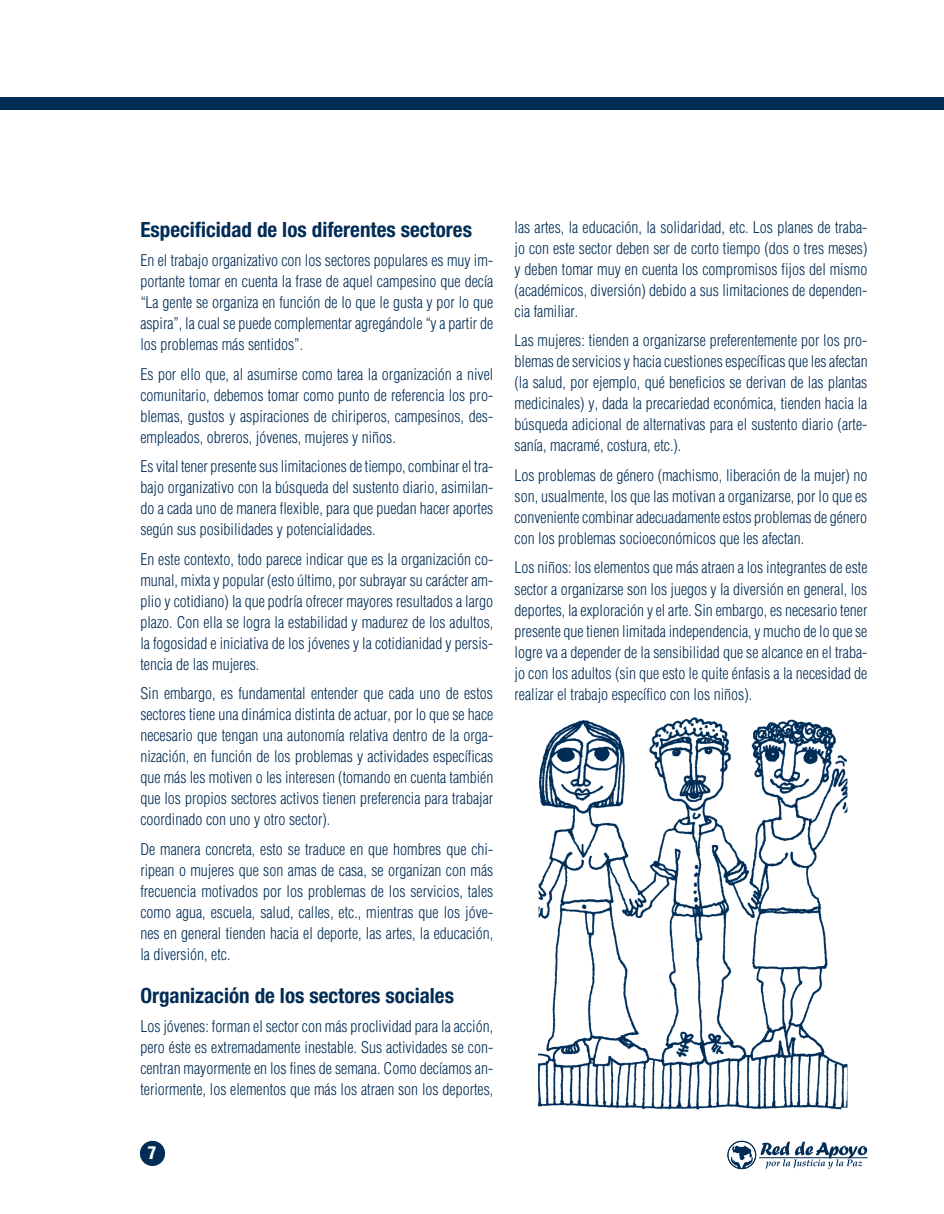
<style>
.page{position:relative;width:944px;height:1214px;background:#fff}
.page>*{position:absolute;margin:0;border:0;box-sizing:border-box;transform-origin:0 0}
.Subtitulo_2{font:700 condensed 21px "Helvetica Neue";color:#002c55}
.t1{font:900 condensed 17.25px "Helvetica LT Std";color:#fff}
.texto{font:300 condensed 15.75px/21px "Helvetica";color:#002c55;text-align:justify}
</style>
<div class="page">
<div style="left:141px;top:1141px;width:23px;height:24px;background:#002c55;border-radius:50%"></div>
<div style="left:140px;top:1140px;width:25px;height:26px;border:2px solid #002c55;border-radius:50%"></div>
<svg style="left:730px;top:1145px;width:23px;height:23px"></svg>
<div style="left:727px;top:1141px;width:29px;height:27px;border:1px solid #002c55;border-radius:50%"></div>
<div style="left:727px;top:1140px;width:29px;height:29px;border:1px solid #002c55;border-radius:50%"></div>
<hr style="left:759px;top:1157px;width:108px;height:1px;background:#002c55">
<svg style="left:760px;top:1141px;width:107px;height:27px"></svg>
<div style="left:0;top:98px;width:944px;height:12px;background:#002c55"></div>
<img style="left:538px;top:717px;width:309px;height:393px">
<p class="Subtitulo_2" style="left:140px;top:216px;width:333px">Especificidad de los diferentes sectores</p>
<p class="texto" style="left:140px;top:250px;width:354px">En el trabajo organizativo con los sectores populares es muy im&shy;portante tomar en cuenta la frase de aquel campesino que decía “La gente se organiza en función de lo que le gusta y por lo que aspira”, la cual se puede complementar agregándole “y a partir de los problemas más sentidos”.</p>
<p class="texto" style="left:140px;top:363px;width:354px">Es por ello que, al asumirse como tarea la organización a nivel comunitario, debemos tomar como punto de referencia los pro&shy;blemas, gustos y aspiraciones de chiriperos, campesinos, des&shy;empleados, obreros, jóvenes, mujeres y niños.</p>
<p class="texto" style="left:140px;top:456px;width:354px">Es vital tener presente sus limitaciones de tiempo, combinar el tra&shy;bajo organizativo con la búsqueda del sustento diario, asimilan&shy;do a cada uno de manera flexible, para que puedan hacer aportes según sus posibilidades y potencialidades.</p>
<p class="texto" style="left:140px;top:548px;width:354px">En este contexto, todo parece indicar que es la organización co&shy;munal, mixta y popular (esto último, por subrayar su carácter am&shy;plio y cotidiano) la que podría ofrecer mayores resultados a largo plazo. Con ella se logra la estabilidad y madurez de los adultos, la fogosidad e iniciativa de los jóvenes y la cotidianidad y persis&shy;tencia de las mujeres.</p>
<p class="texto" style="left:140px;top:683px;width:354px">Sin embargo, es fundamental entender que cada uno de estos sectores tiene una dinámica distinta de actuar, por lo que se hace necesario que tengan una autonomía relativa dentro de la orga&shy;nización, en función de los problemas y actividades específicas que más les motiven o les interesen (tomando en cuenta también que los propios sectores activos tienen preferencia para trabajar coordinado con uno y otro sector).</p>
<p class="texto" style="left:140px;top:838px;width:354px">De manera concreta, esto se traduce en que hombres que chi&shy;ripean o mujeres que son amas de casa, se organizan con más frecuencia motivados por los problemas de los servicios, tales como agua, escuela, salud, calles, etc., mientras que los jóve&shy;nes en general tienden hacia el deporte, las artes, la educación, la diversión, etc.</p>
<p class="Subtitulo_2" style="left:140px;top:982px;width:315px">Organización de los sectores sociales</p>
<p class="texto" style="left:140px;top:1016px;width:354px">Los jóvenes: forman el sector con más proclividad para la acción, pero éste es extremadamente inestable. Sus actividades se con&shy;centran mayormente en los fines de semana. Como decíamos an&shy;teriormente, los elementos que más los atraen son los deportes,</p>
<p class="t1" style="left:148px;top:1141px;width:10px">7</p>
<p class="texto" style="left:514px;top:216px;width:354px">las artes, la educación, la solidaridad, etc. Los planes de traba&shy;jo con este sector deben ser de corto tiempo (dos o tres meses) y deben tomar muy en cuenta los compromisos fijos del mismo (académicos, diversión) debido a sus limitaciones de dependen&shy;cia familiar.</p>
<p class="texto" style="left:514px;top:330px;width:355px">Las mujeres: tienden a organizarse preferentemente por los pro&shy;blemas de servicios y hacia cuestiones específicas que les afectan (la salud, por ejemplo, qué beneficios se derivan de las plantas medicinales) y, dada la precariedad económica, tienden hacia la búsqueda adicional de alternativas para el sustento diario (arte&shy;sanía, macramé, costura, etc.).</p>
<p class="texto" style="left:514px;top:464px;width:354px">Los problemas de género (machismo, liberación de la mujer) no son, usualmente, los que las motivan a organizarse, por lo que es conveniente combinar adecuadamente estos problemas de género con los problemas socioeconómicos que les afectan.</p>
<p class="texto" style="left:514px;top:557px;width:354px">Los niños: los elementos que más atraen a los integrantes de este sector a organizarse son los juegos y la diversión en general, los deportes, la exploración y el arte. Sin embargo, es necesario tener presente que tienen limitada independencia, y mucho de lo que se logre va a depender de la sensibilidad que se alcance en el traba&shy;jo con los adultos (sin que esto le quite énfasis a la necesidad de realizar el trabajo específico con los niños).</p>
</div>
